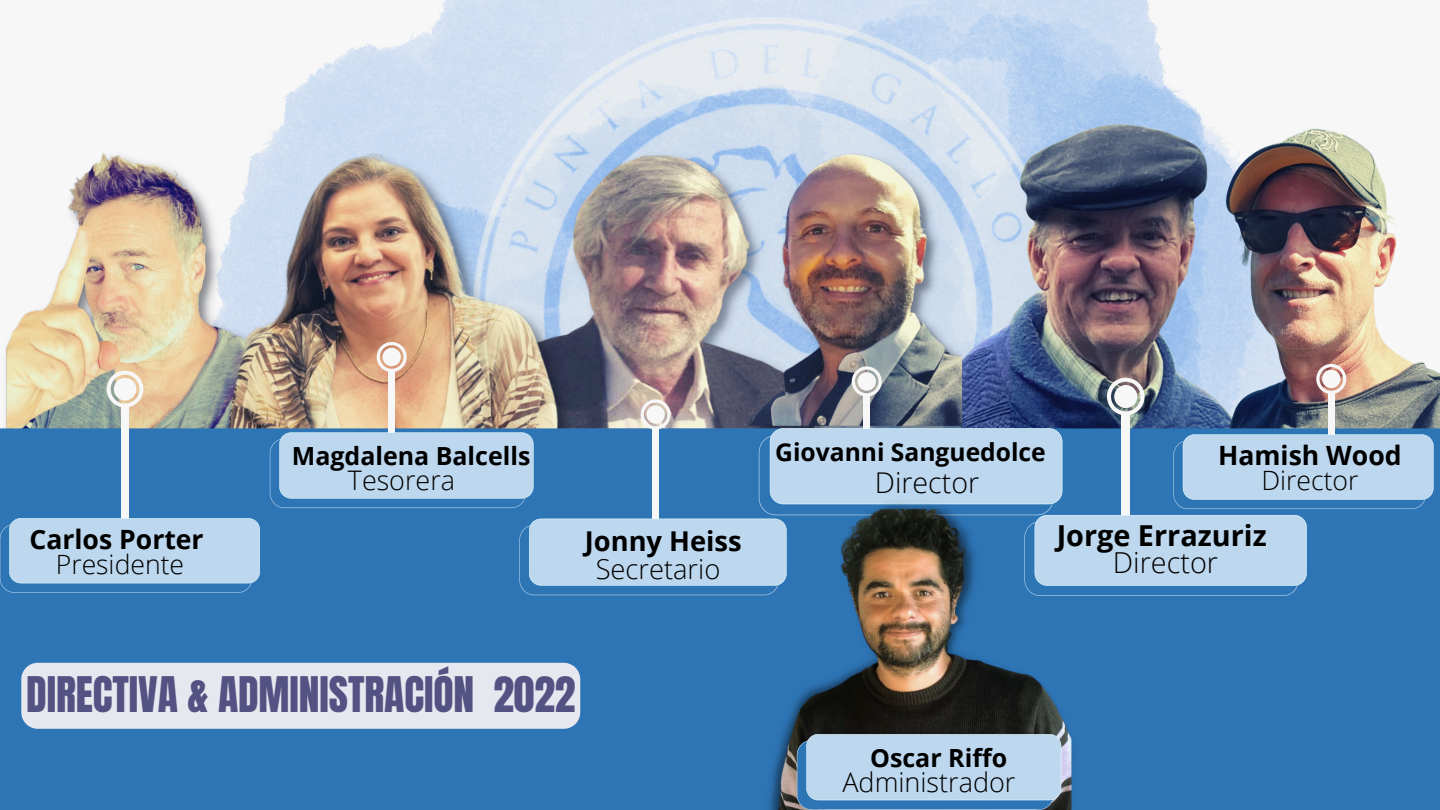
<style>
.page{position:relative;width:1440px;height:810px;background:#f7f7f7}
.page>*{position:absolute;margin:0;border:0;box-sizing:border-box;transform-origin:0 0}
.t1{font:41.7px "Anton";letter-spacing:-.005em;color:#545283}
.t2{font:700 28.9px "Open Sans";color:#000}
.t3{font:300 28.9px "Open Sans";color:#000}
.t4{font:300 28.6px "Open Sans";color:#000}
.t5{font:700 27.3px "Open Sans";color:#000}
.t6{font:300 27.3px "Open Sans";color:#000}
.t7{font:300 27px "Open Sans";color:#000}
.t8{font:700 26.6px "Open Sans";color:#000}
.t9{font:300 26.6px "Open Sans";color:#000}
.t10{font:700 25px "Open Sans";color:#000}
.t11{font:700 24.6px "Open Sans";color:#000}
</style>
<div class="page">
<img style="left:261px;top:0;width:898px;height:150px">
<img style="left:445px;top:0;width:671px;height:310px">
<img style="left:1009px;top:38px;width:207px;height:304px">
<img style="left:961px;top:310px;width:48px;height:32px">
<img style="left:1216px;top:128px;width:224px;height:300px">
<img style="left:578px;top:150px;width:169px;height:192px">
<img style="left:6px;top:149px;width:308px;height:279px">
<img style="left:226px;top:150px;width:352px;height:278px">
<img style="left:747px;top:150px;width:214px;height:192px">
<div style="left:0;top:428px;width:1440px;height:382px;background:#2e75b6"></div>
<div style="left:121px;top:406px;width:8px;height:118px;background:#f7f7f7"></div>
<svg style="left:107px;top:371px;width:36px;height:37px"></svg>
<svg style="left:0;top:518px;width:260px;height:75px;background:#a6c7e5"></svg>
<img style="left:270px;top:342px;width:1164px;height:254px">
<img style="left:758px;top:496px;width:321px;height:314px">
<svg style="left:797px;top:734px;width:264px;height:76px;background:#a7c7e3"></svg>
<div style="left:21px;top:663px;width:559px;height:66px;background:#e7e7f0"></div>
<p class="t8" style="left:29px;top:521px;width:176px">Carlos Porter</p>
<p class="t9" style="left:56px;top:545px;width:130px">Presidente</p>
<p class="t10" style="left:292px;top:438px;width:240px">Magdalena Balcells</p>
<p class="t7" style="left:348px;top:461px;width:109px">Tesorera</p>
<p class="t5" style="left:585px;top:521px;width:158px">Jonny Heiss</p>
<p class="t6" style="left:596px;top:550px;width:126px">Secretario</p>
<p class="t1" style="left:26px;top:665px;width:551px">DIRECTIVA &amp; ADMINISTRACIÓN 2022</p>
<p class="t11" style="left:775px;top:435px;width:272px">Giovanni Sanguedolce</p>
<p class="t4" style="left:875px;top:463px;width:106px">Director</p>
<p class="t8" style="left:1218px;top:437px;width:185px">Hamish Wood</p>
<p class="t9" style="left:1261px;top:462px;width:99px">Director</p>
<p class="t2" style="left:1057px;top:515px;width:212px">Jorge Errazuriz</p>
<p class="t3" style="left:1113px;top:542px;width:107px">Director</p>
<p class="t10" style="left:870px;top:740px;width:139px">Oscar Riffo</p>
<p class="t7" style="left:842px;top:763px;width:175px">Administrador</p>
</div>
